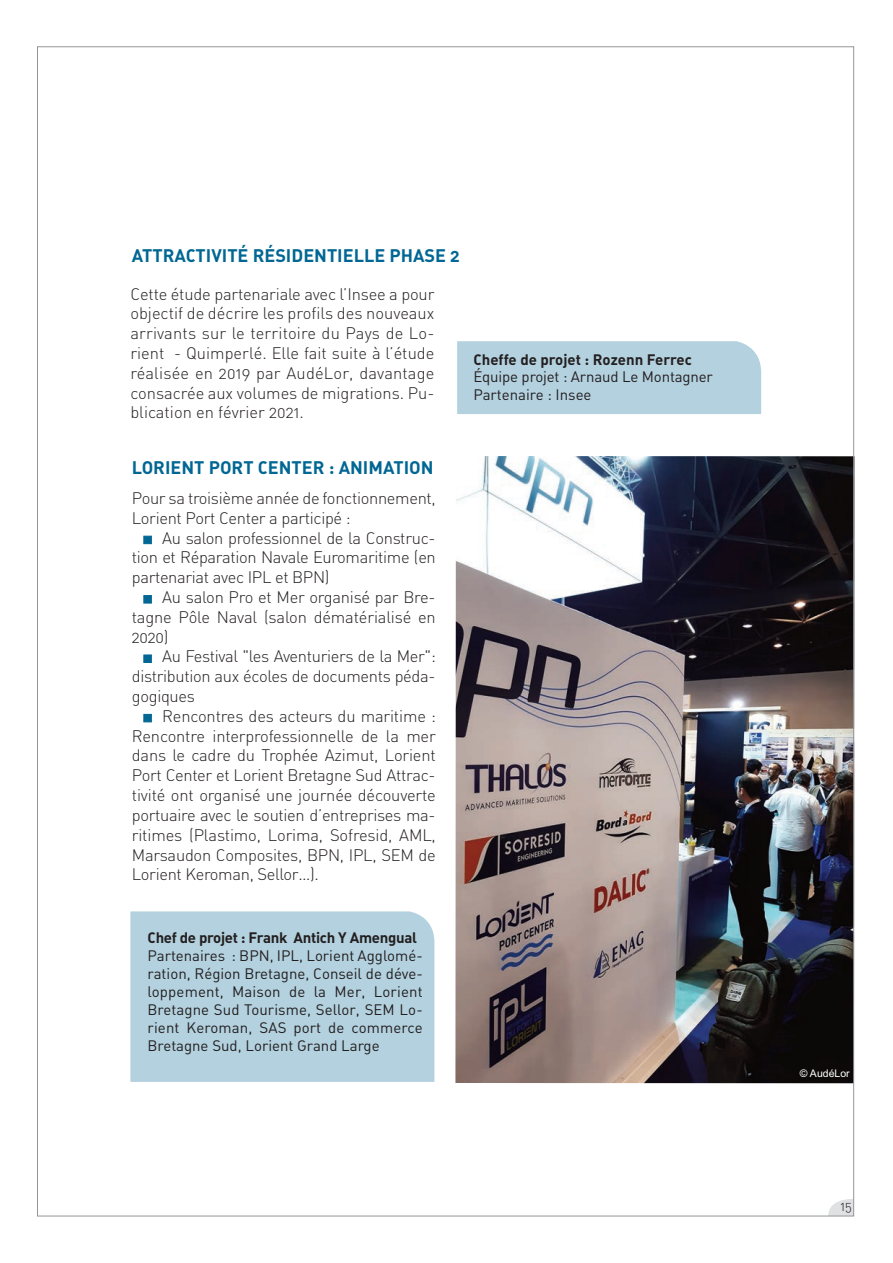
<style>
.page{position:relative;width:893px;height:1263px;background:#fff}
.page>*{position:absolute;margin:0;border:0;box-sizing:border-box;transform-origin:0 0}
.t1{font:18px "DIN Bold Alternate";color:#006693}
.t2{font:16.5px/19.8px "DIN Light Alternate";letter-spacing:-.02em;color:#231f20;text-align:justify}
.t3{font:15px/18px "DIN Regular Alternate";color:#231f20;text-align:justify}
.t4{font:15px "DIN Bold Alternate";letter-spacing:-.02em;color:#231f20}
.t5{font:15px "DIN Bold Alternate";color:#231f20}
.t6{font:13.5px "DIN Light Alternate";color:#231f20}
.t7{font:10.5px "Arial";color:#fff}
.s1{font-family:"Monotype Sorts";font-size:10.5px;color:#006693}
</style>
<div class="page">
<img style="left:455px;top:456px;width:397px;height:627px">
<svg style="left:828px;top:1199px;width:24px;height:15px"></svg>
<div style="left:457px;top:341px;width:304px;height:73px;background:#b3d1de"></div>
<div style="left:130px;top:911px;width:304px;height:171px;background:#b3d1de"></div>
<p class="t1" style="left:132px;top:249px;width:330px">ATTRACTIVITÉ RÉSIDENTIELLE PHASE 2</p>
<p class="t2" style="left:130px;top:286px;width:306px">Cette étude partenariale avec l’Insee a pour objectif de décrire les profils des nouveaux arrivants sur le territoire du Pays de Lo&shy;rient - Quimperlé. Elle fait suite à l’étude réalisée en 2019 par AudéLor, davantage consacrée aux volumes de migrations. Pu&shy;blication en février 2021.</p>
<p class="t5" style="left:473px;top:354px;width:220px">Cheffe de projet : Rozenn Ferrec</p>
<p class="t3" style="left:473px;top:370px;width:241px">Équipe projet : Arnaud Le Montagner</p>
<p class="t3" style="left:473px;top:388px;width:120px">Partenaire : Insee</p>
<p class="t1" style="left:132px;top:461px;width:303px">LORIENT PORT CENTER : ANIMATION</p>
<p class="t2" style="left:132px;top:490px;width:306px">Pour sa troisième année de fonctionnement,<br>Lorient Port Center a participé :</p>
<p class="t2" style="left:132px;top:530px;width:306px;text-indent:12px"><span class="s1">N</span> Au salon professionnel de la Construc&shy;tion et Réparation Navale Euromaritime (en partenariat avec IPL et BPN)</p>
<p class="t2" style="left:132px;top:589px;width:306px;text-indent:12px"><span class="s1">N</span> Au salon Pro et Mer organisé par Bre&shy;tagne Pôle Naval (salon dématérialisé en 2020)</p>
<p class="t2" style="left:132px;top:649px;width:306px;text-indent:12px"><span class="s1">N</span> Au Festival "les Aventuriers de la Mer": distribution aux écoles de documents péda&shy;gogiques</p>
<p class="t2" style="left:132px;top:708px;width:306px;text-indent:12px"><span class="s1">N</span> Rencontres des acteurs du maritime :<br>Rencontre interprofessionnelle de la mer dans le cadre du Trophée Azimut, Lorient Port Center et Lorient Bretagne Sud Attrac&shy;tivité ont organisé une journée découverte portuaire avec le soutien d’entreprises ma&shy;ritimes (Plastimo, Lorima, Sofresid, AML, Marsaudon Composites, BPN, IPL, SEM de Lorient Keroman, Sellor…).</p>
<p class="t4" style="left:148px;top:932px;width:271px">Chef de projet : Frank Antich Y Amengual</p>
<p class="t3" style="left:148px;top:948px;width:277px">Partenaires : BPN, IPL, Lorient Agglomé&shy;ration, Région Bretagne, Conseil de déve&shy;loppement, Maison de la Mer, Lorient Bretagne Sud Tourisme, Sellor, SEM Lo&shy;rient Keroman, SAS port de commerce Bretagne Sud, Lorient Grand Large</p>
<p class="t7" style="left:800px;top:1070px;width:51px">© AudéLor</p>
<p class="t6" style="left:840px;top:1202px;width:13px">15</p>
</div>
